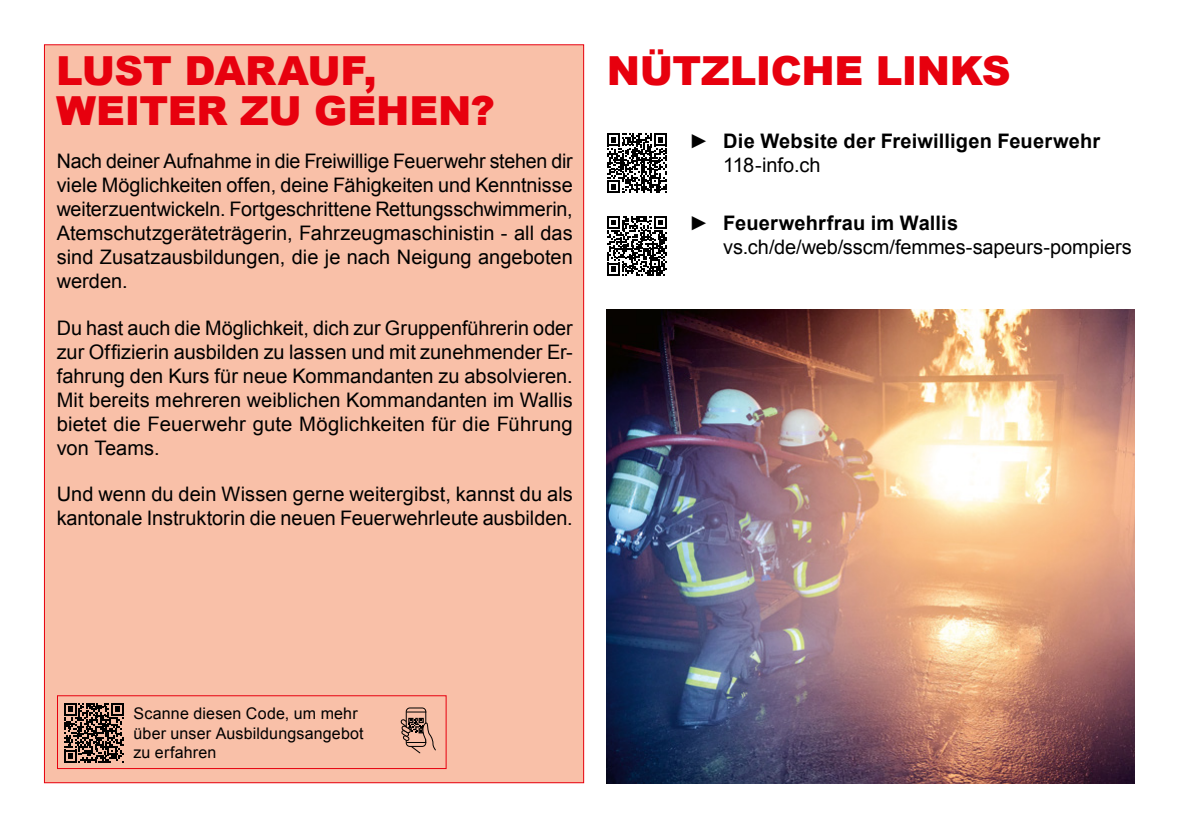
<style>
.page{position:relative;width:1191px;height:840px;background:#fff}
.page>*{position:absolute;margin:0;border:0;box-sizing:border-box;transform-origin:0 0}
.t1{font:900 40px/40px "Arial";letter-spacing:-.01em;color:#e7000e}
.t2{font:20px/24px "Arial";color:#000}
.t3{font:700 20px/24px "Arial";letter-spacing:.01em;color:#000}
.t4{font:16px/19.2px "Arial";letter-spacing:.01em;color:#000}
.s1{font-weight:400}
.s2{font-weight:700}
</style>
<div class="page">
<div style="left:44px;top:45px;width:539px;height:737px;background:#f9c0a8"></div>
<svg style="left:607px;top:133px;width:59px;height:60px"></svg>
<svg style="left:607px;top:216px;width:59px;height:59px"></svg>
<svg style="left:64px;top:703px;width:60px;height:59px"></svg>
<div style="left:406px;top:707px;width:20px;height:39px;border:1px solid #000;border-radius:4px"></div>
<svg style="left:400px;top:711px;width:36px;height:42px"></svg>
<div style="left:57px;top:694px;width:389px;height:74px;border:1px solid #e7000e"></div>
<img style="left:607px;top:309px;width:527px;height:473px">
<h1 class="t1" style="left:56px;top:50px;width:440px">LUST DARAUF,<br>WEITER ZU GEHEN?</h1>
<h1 class="t1" style="left:607px;top:50px;width:405px">NÜTZLICHE LINKS</h1>
<p class="t3" style="left:723px;top:129px;width:378px;text-indent:-34px"><span class="s1">►</span> Die Website der Freiwilligen Feuerwehr<br><span class="s1">118-info.ch</span></p>
<p class="t2" style="left:57px;top:149px;width:517px;text-align:justify">Nach deiner Aufnahme in die Freiwillige Feuerwehr stehen dir viele Möglichkeiten offen, deine Fähigkeiten und Kenntnisse weiterzuentwickeln. Fortgeschrittene Rettungsschwimmerin, Atemschutzgeräteträgerin, Fahrzeugmaschinistin - all das sind Zusatzausbildungen, die je nach Neigung angeboten werden.</p>
<p class="t2" style="left:57px;top:315px;width:517px;text-align:justify">Du hast auch die Möglichkeit, dich zur Gruppenführerin oder zur Offizierin ausbilden zu lassen und mit zunehmender Er&shy;fahrung den Kurs für neue Kommandanten zu absolvieren.<br>Mit bereits mehreren weiblichen Kommandanten im Wallis bietet die Feuerwehr gute Möglichkeiten für die Führung von Teams.</p>
<p class="t2" style="left:57px;top:482px;width:517px">Und wenn du dein Wissen gerne weitergibst, kannst du als kantonale Instruktorin die neuen Feuerwehrleute ausbilden.</p>
<p class="t2" style="left:723px;top:211px;width:410px;text-indent:-34px">► <span class="s2">Feuerwehrfrau im Wallis </span>vs.ch/de/web/sscm/femmes-sapeurs-pompiers</p>
<p class="t4" style="left:134px;top:703px;width:232px">Scanne diesen Code, um mehr über unser Ausbildungsangebot zu erfahren</p>
</div>
